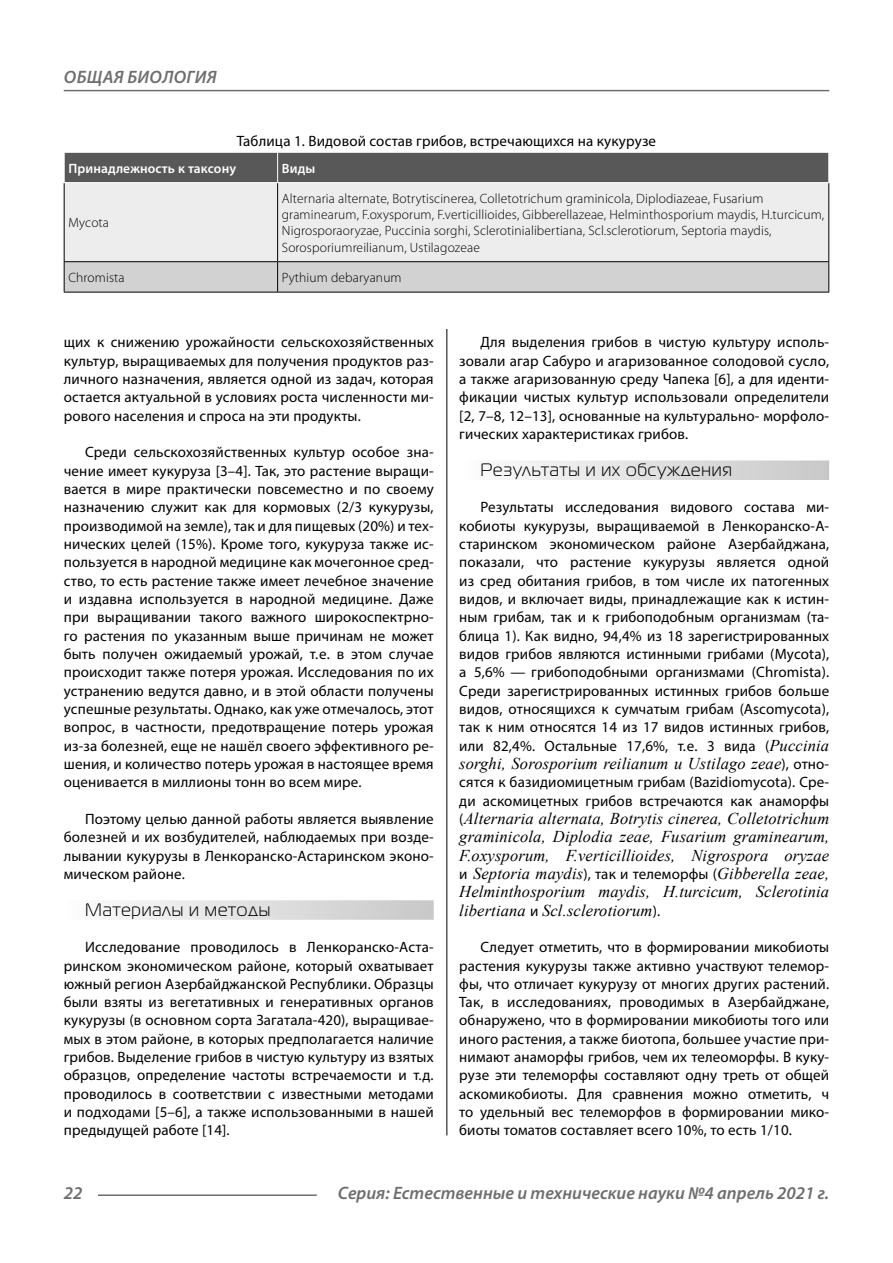
<style>
.page{position:relative;width:893px;height:1263px;background:#fff}
.page>*{position:absolute;margin:0;border:0;box-sizing:border-box;transform-origin:0 0}
.t1{font:italic 600 18px "Myriad Pro";color:#6e6e6e}
.Subheader{font:18px "Magistral C";letter-spacing:.05em;color:#000}
.t2{font:italic 600 18px "Myriad Pro";letter-spacing:.02em;color:#6e6e6e}
.Normal{font:italic 16.5px/18.3px "Times New Roman";letter-spacing:.01em;color:#000;text-align:justify}
.Normal-2{font:15px/18.3px "Myriad Pro";letter-spacing:.01em;color:#000;text-align:justify}
.podpis{font:15px "Myriad Pro";letter-spacing:.01em;color:#000}
.Tab_content{font:300 13.5px/16.2px "Myriad Pro";letter-spacing:.01em;color:#000}
.Tab_header{font:600 13.5px "Myriad Pro";letter-spacing:.01em;color:#fff}
.s1{font-family:"Times New Roman";font-style:italic;font-size:16.5px}
.s2{font-family:"Myriad Pro";font-style:normal;font-size:15px}
</style>
<div class="page">
<hr style="left:446px;top:128px;width:1px;height:1007px;background:#000">
<div style="left:64px;top:900px;width:370px;height:20px;background:linear-gradient(to right,#fcfcfc,#c8c8c8)"></div>
<div style="left:459px;top:460px;width:370px;height:20px;background:linear-gradient(to right,#fcfcfc,#c8c8c8)"></div>
<div style="left:64px;top:128px;width:765px;height:201px;background:#fff"></div>
<div style="left:65px;top:183px;width:763px;height:78px;background:#ededed"></div>
<div style="left:65px;top:262px;width:763px;height:30px;background:#d2d2d2"></div>
<hr style="left:64px;top:183px;width:1px;height:78px;background:#000">
<hr style="left:277px;top:183px;width:1px;height:78px;background:#000">
<hr style="left:828px;top:183px;width:1px;height:78px;background:#000">
<hr style="left:64px;top:261px;width:214px;height:1px;background:#000">
<hr style="left:64px;top:262px;width:1px;height:30px;background:#000">
<hr style="left:278px;top:261px;width:551px;height:1px;background:#000">
<hr style="left:277px;top:262px;width:1px;height:30px;background:#000">
<hr style="left:828px;top:262px;width:1px;height:30px;background:#000">
<hr style="left:64px;top:292px;width:214px;height:1px;background:#000">
<hr style="left:278px;top:292px;width:551px;height:1px;background:#000">
<div style="left:64px;top:152px;width:765px;height:30px;background:#585858"></div>
<hr style="left:98px;top:1194px;width:219px;height:2px;background:#6e6e6e">
<hr style="left:64px;top:90px;width:765px;height:1px;background:#6e6e6e">
<p class="t2" style="left:64px;top:66px;width:154px">ОБЩАЯ БИОЛОГИЯ</p>
<p class="podpis" style="left:237px;top:132px;width:421px">Таблица 1. Видовой состав грибов, встречающихся на кукурузе</p>
<p class="Tab_header" style="left:68px;top:159px;width:169px">Принадлежность к таксону</p>
<p class="Tab_header" style="left:282px;top:159px;width:35px">Виды</p>
<p class="Tab_content" style="left:68px;top:215px;width:42px">Mycota</p>
<p class="Tab_content" style="left:282px;top:190px;width:544px">Alternaria alternate, Botrytiscinerea, Colletotrichum graminicola, Diplodiazeae, Fusarium graminearum, F.oxysporum, F.verticillioides, Gibberellazeae, Helminthosporium maydis, H.turcicum, Nigrosporaoryzae, Puccinia sorghi, Sclerotinialibertiana, Scl.sclerotiorum, Septoria maydis, Sorosporiumreilianum, Ustilagozeae</p>
<p class="Tab_content" style="left:68px;top:269px;width:58px">Chromista</p>
<p class="Tab_content" style="left:282px;top:269px;width:121px">Pythium debaryanum</p>
<p class="Normal-2" style="left:64px;top:333px;width:371px">щих к снижению урожайности сельскохозяйственных культур, выращиваемых для получения продуктов раз&shy;личного назначения, является одной из задач, которая остается актуальной в условиях роста численности ми&shy;рового населения и спроса на эти продукты.</p>
<p class="Normal-2" style="left:64px;top:443px;width:371px;text-indent:21px">Среди сельскохозяйственных культур особое зна&shy;чение имеет кукуруза [3–4]. Так, это растение выращи&shy;вается в мире практически повсеместно и по своему назначению служит как для кормовых (2/3 кукурузы, производимой на земле), так и для пищевых (20%) и тех&shy;нических целей (15%). Кроме того, кукуруза также ис&shy;пользуется в народной медицине как мочегонное сред&shy;ство, то есть растение также имеет лечебное значение и издавна используется в народной медицине. Даже при выращивании такого важного широкоспектрно&shy;го растения по указанным выше причинам не может быть получен ожидаемый урожай, т.е. в этом случае происходит также потеря урожая. Исследования по их устранению ведутся давно, и в этой области получены успешные результаты. Однако, как уже отмечалось, этот вопрос, в частности, предотвращение потерь урожая из-за болезней, еще не нашёл своего эффективного ре&shy;шения, и количество потерь урожая в настоящее время оценивается в миллионы тонн во всем мире.</p>
<p class="Normal-2" style="left:64px;top:809px;width:371px;text-indent:21px">Поэтому целью данной работы является выявление болезней и их возбудителей, наблюдаемых при возде&shy;лывании кукурузы в Ленкоранско-Астаринском эконо&shy;мическом районе.</p>
<p class="Subheader" style="left:85px;top:900px;width:187px">Материалы и методы</p>
<p class="Normal-2" style="left:64px;top:938px;width:371px;text-indent:21px">Исследование проводилось в Ленкоранско-Аста&shy;ринском экономическом районе, который охватывает южный регион Азербайджанской Республики. Образцы были взяты из вегетативных и генеративных органов кукурузы (в основном сорта Загатала‑420), выращивае&shy;мых в этом районе, в которых предполагается наличие грибов. Выделение грибов в чистую культуру из взятых образцов, определение частоты встречаемости и т.д. проводилось в соответствии с известными методами и подходами [5–6], а также использованными в нашей предыдущей работе [14].</p>
<p class="Normal-2" style="left:459px;top:333px;width:371px;text-indent:21px">Для выделения грибов в чистую культуру исполь&shy;зовали агар Сабуро и агаризованное солодовой сусло, а также агаризованную среду Чапека [6], а для иденти&shy;фикации чистых культур использовали определители [2, 7–8, 12–13], основанные на культурально- морфоло&shy;гических характеристиках грибов.</p>
<p class="Subheader" style="left:480px;top:460px;width:253px">Результаты и их обсуждения</p>
<p class="Normal-2" style="left:459px;top:498px;width:371px;text-indent:21px">Результаты исследования видового состава ми&shy;кобиоты кукурузы, выращиваемой в Ленкоранско-А&shy;старинском экономическом районе Азербайджана, показали, что растение кукурузы является одной из сред обитания грибов, в том числе их патогенных видов, и включает виды, принадлежащие как к истин&shy;ным грибам, так и к грибоподобным организмам (та&shy;блица 1). Как видно, 94,4% из 18 зарегистрированных видов грибов являются истинными грибами (Mycota), а 5,6% — грибоподобными организмами (Chromista).<br>Среди зарегистрированных истинных грибов больше видов, относящихся к сумчатым грибам (Ascomycota), так к ним относятся 14 из 17 видов истинных грибов, или 82,4%. Остальные 17,6%, т.е. 3 вида (<span class="s1">Puccinia</span></p>
<p class="Normal" style="left:459px;top:754px;width:371px">sorghi, Sorosporium reilianum и Ustilago zeae<span class="s2">), отно-</span></p>
<p class="Normal-2" style="left:459px;top:773px;width:371px">сятся к базидиомицетным грибам (Bazidiomycota). Сре&shy;ди аскомицетных грибов встречаются как анаморфы</p>
<p class="Normal" style="left:459px;top:809px;width:372px"><span class="s2">(</span>Alternaria alternata, Botrytis cinerea, Colletotrichum graminicola, Diplodia zeae, Fusarium graminearum, F.oxysporum, F.verticillioides, Nigrospora oryzae <span class="s2">и</span> Septoria maydis<span class="s2">), так и телеморфы (</span>Gibberella zeae, Helminthosporium maydis, H.turcicum, Sclerotinia libertiana <span class="s2">и</span> Scl.sclerotiorum<span class="s2">).</span></p>
<p class="Normal-2" style="left:459px;top:938px;width:371px;text-indent:21px">Следует отметить, что в формировании микобиоты растения кукурузы также активно участвуют телемор&shy;фы, что отличает кукурузу от многих других растений.<br>Так, в исследованиях, проводимых в Азербайджане, обнаружено, что в формировании микобиоты того или иного растения, а также биотопа, большее участие при&shy;нимают анаморфы грибов, чем их телеоморфы. В куку&shy;рузе эти телеморфы составляют одну треть от общей аскомикобиоты. Для сравнения можно отметить, ч то удельный вес телеморфов в формировании мико&shy;биоты томатов составляет всего 10%, то есть 1/10.</p>
<p class="t1" style="left:64px;top:1182px;width:20px">22</p>
<p class="t1" style="left:338px;top:1182px;width:493px">Серия: Естественные и технические науки №4 апрель 2021 г.</p>
</div>
